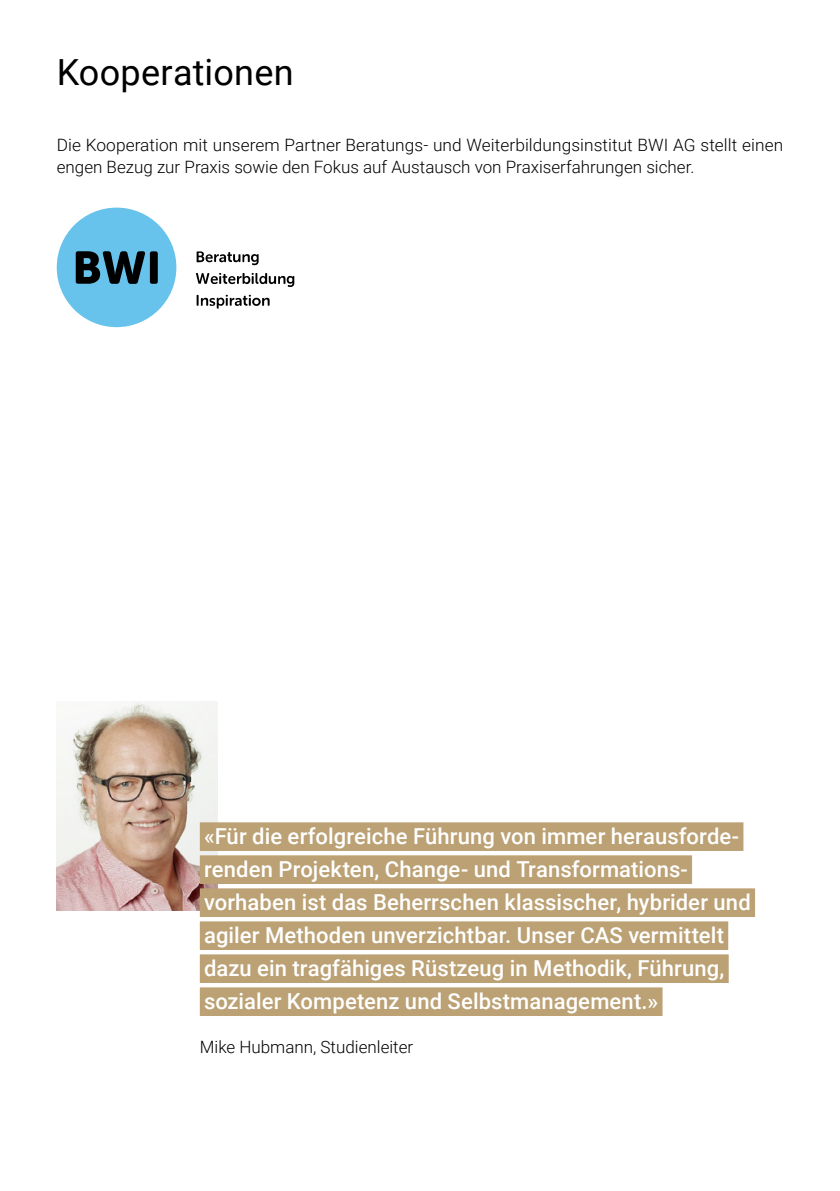
<style>
.page{position:relative;width:840px;height:1191px;background:#fff}
.page>*{position:absolute;margin:0;border:0;box-sizing:border-box;transform-origin:0 0}
.t1{font:36px "Roboto";letter-spacing:.01em;color:#000}
.t2{font:500 22px/33px "Roboto";letter-spacing:.005em;color:#fff}
.t3{font:300 17px/22px "Roboto";color:#000}
</style>
<div class="page">
<div style="left:57px;top:208px;width:119px;height:119px;background:#67c2ec;border-radius:50%"></div>
<svg style="left:76px;top:251px;width:82px;height:33px"></svg>
<svg style="left:196px;top:251px;width:98px;height:58px"></svg>
<img style="left:57px;top:701px;width:160px;height:209px">
<div style="left:200px;top:822px;width:543px;height:29px;background:#bba174"></div>
<div style="left:200px;top:855px;width:491px;height:29px;background:#bba174"></div>
<div style="left:200px;top:888px;width:554px;height:29px;background:#bba174"></div>
<div style="left:200px;top:921px;width:527px;height:29px;background:#bba174"></div>
<div style="left:200px;top:954px;width:528px;height:29px;background:#bba174"></div>
<div style="left:200px;top:987px;width:462px;height:29px;background:#bba174"></div>
<h1 class="t1" style="left:57px;top:47px;width:238px">Kooperationen</h1>
<p class="t3" style="left:57px;top:133px;width:727px">Die Kooperation mit unserem Partner Beratungs- und Weiterbildungsinstitut BWI AG stellt einen engen Bezug zur Praxis sowie den Fokus auf Austausch von Praxiserfahrungen sicher.</p>
<p class="t2" style="left:204px;top:819px;width:548px">«Für die erfolgreiche Führung von immer herausforde&shy;renden Projekten, Change- und Transformations&shy;vorhaben ist das Beherrschen klassischer, hybrider und agiler Methoden unverzichtbar. Unser CAS vermittelt dazu ein tragfähiges Rüstzeug in Methodik, Führung, sozialer Kompetenz und Selbstmanagement.»</p>
<p class="t3" style="left:200px;top:1035px;width:215px">Mike Hubmann, Studienleiter</p>
</div>
